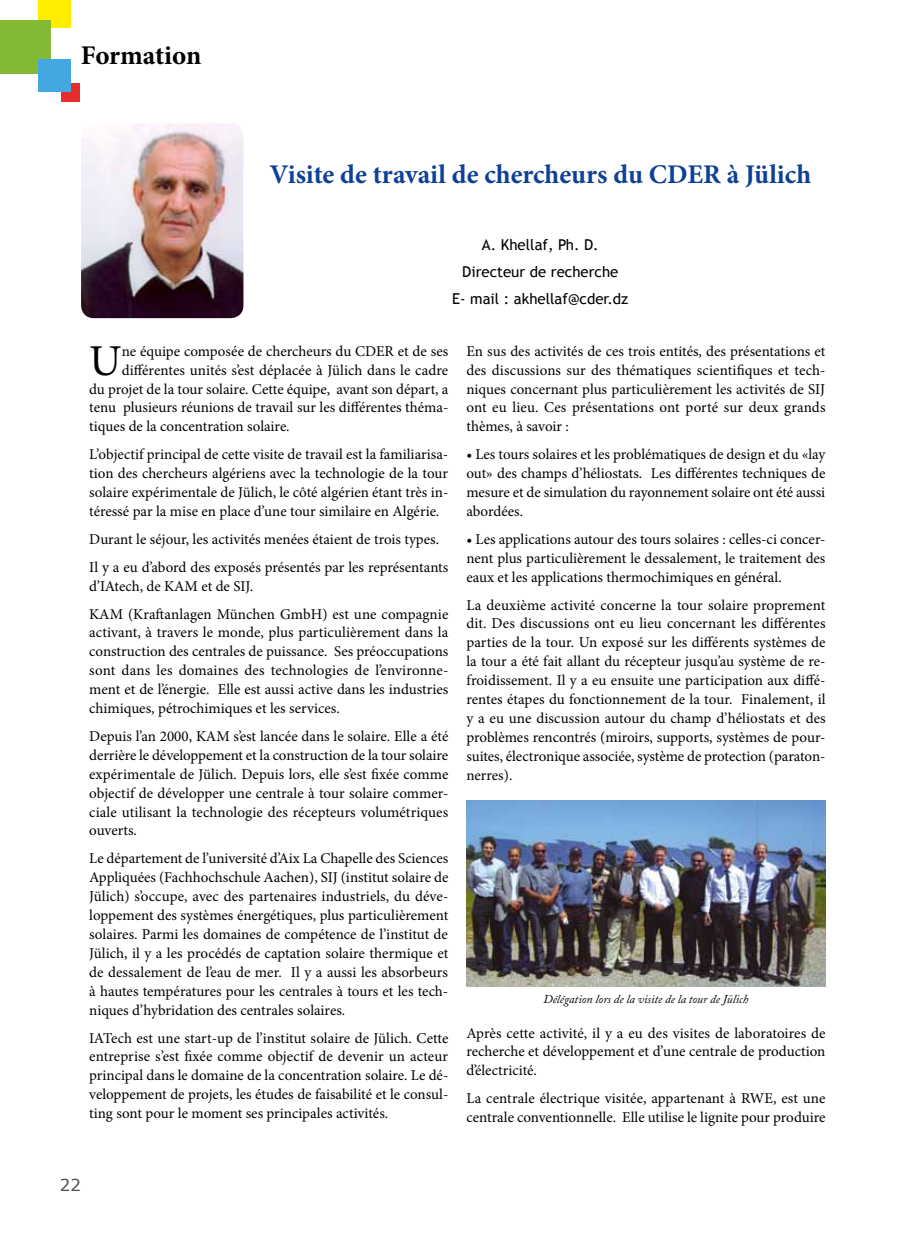
<style>
.page{position:relative;width:902px;height:1246px;background:#fff}
.page>*{position:absolute;margin:0;border:0;box-sizing:border-box;transform-origin:0 0}
.t1{font:44.1px "Minion Pro";color:#000}
.t2{font:700 27px "Minion Pro";color:#0e4096}
.t3{font:700 27px "Minion Pro";letter-spacing:-.005em;color:#000}
.t4{font:16.5px "Verdana";color:#504f53}
.t5{font:15px/18.9px "Minion Pro";color:#000;text-align:justify}
.t6{font:15px/27px "Trebuchet MS";color:#000;text-align:center}
.t7{font:italic 12px "Adobe Caslon Pro";color:#000}
</style>
<div class="page">
<div style="left:38px;top:0;width:33px;height:28px;background:#ffed00"></div>
<div style="left:0;top:20px;width:51px;height:54px;background:#82ba34"></div>
<div style="left:61px;top:83px;width:19px;height:19px;background:#e72c2e"></div>
<div style="left:38px;top:59px;width:33px;height:33px;background:#42a8df"></div>
<img style="left:466px;top:800px;width:359px;height:186px">
<img style="left:81px;top:123px;width:162px;height:195px">
<h2 class="t3" style="left:81px;top:37px;width:122px">Formation</h2>
<h2 class="t2" style="left:269px;top:155px;width:543px">Visite de travail de chercheurs du CDER à Jülich</h2>
<p class="t6" style="left:452px;top:231px;width:178px">A. Khellaf, Ph. D.<br>Directeur de recherche<br>E- mail : akhellaf@cder.dz</p>
<h1 class="t1" style="left:89px;top:331px;width:34px">U</h1>
<p class="t5" style="left:122px;top:342px;width:328px">ne équipe composée de chercheurs du CDER et de ses</p>
<p class="t5" style="left:122px;top:360px;width:328px">différentes unités s’est déplacée à Jülich dans le cadre</p>
<p class="t5" style="left:89px;top:379px;width:360px">du projet de la tour solaire. Cette équipe, avant son départ, a</p>
<p class="t5" style="left:89px;top:398px;width:360px">tenu plusieurs réunions de travail sur les différentes théma-</p>
<p class="t5" style="left:89px;top:417px;width:202px">tiques de la concentration solaire.</p>
<p class="t5" style="left:89px;top:445px;width:360px">L’objectif principal de cette visite de travail est la familiarisa&shy;tion des chercheurs algériens avec la technologie de la tour solaire expérimentale de Jülich, le côté algérien étant très in&shy;téressé par la mise en place d’une tour similaire en Algérie.</p>
<p class="t5" style="left:89px;top:525px;width:360px;line-height:27.9px">Durant le séjour, les activités menées étaient de trois types.<br>Il y a eu d’abord des exposés présentés par les représentants</p>
<p class="t5" style="left:89px;top:572px;width:360px;line-height:27.9px">d’IAtech, de KAM et de SIJ.<br>KAM (Kraftanlagen München GmbH) est une compagnie</p>
<p class="t5" style="left:89px;top:623px;width:360px">activant, à travers le monde, plus particulièrement dans la construction des centrales de puissance. Ses préoccupations sont dans les domaines des technologies de l’environne&shy;ment et de l’énergie. Elle est aussi active dans les industries chimiques, pétrochimiques et les services.</p>
<p class="t5" style="left:89px;top:727px;width:361px">Depuis l’an 2000, KAM s’est lancée dans le solaire. Elle a été derrière le développement et la construction de la tour solaire expérimentale de Jülich. Depuis lors, elle s’est fixée comme objectif de développer une centrale à tour solaire commer&shy;ciale utilisant la technologie des récepteurs volumétriques ouverts.</p>
<p class="t5" style="left:89px;top:849px;width:360px">Le département de l’université d’Aix La Chapelle des Sciences Appliquées (Fachhochschule Aachen), SIJ (institut solaire de Jülich) s’occupe, avec des partenaires industriels, du déve&shy;loppement des systèmes énergétiques, plus particulièrement solaires. Parmi les domaines de compétence de l’institut de Jülich, il y a les procédés de captation solaire thermique et de dessalement de l’eau de mer. Il y a aussi les absorbeurs à hautes températures pour les centrales à tours et les tech&shy;niques d’hybridation des centrales solaires.</p>
<p class="t5" style="left:89px;top:1028px;width:361px">IATech est une start-up de l’institut solaire de Jülich. Cette entreprise s’est fixée comme objectif de devenir un acteur principal dans le domaine de la concentration solaire. Le dé&shy;veloppement de projets, les études de faisabilité et le consul&shy;ting sont pour le moment ses principales activités.</p>
<p class="t5" style="left:466px;top:341px;width:360px">En sus des activités de ces trois entités, des présentations et des discussions sur des thématiques scientifiques et tech&shy;niques concernant plus particulièrement les activités de SIJ ont eu lieu. Ces présentations ont porté sur deux grands thèmes, à savoir :</p>
<p class="t5" style="left:466px;top:445px;width:360px">• Les tours solaires et les problématiques de design et du «lay out» des champs d’héliostats. Les différentes techniques de mesure et de simulation du rayonnement solaire ont été aussi abordées.</p>
<p class="t5" style="left:466px;top:530px;width:360px">• Les applications autour des tours solaires : celles-ci concer&shy;nent plus particulièrement le dessalement, le traitement des eaux et les applications thermochimiques en général.</p>
<p class="t5" style="left:466px;top:595px;width:361px">La deuxième activité concerne la tour solaire proprement dit. Des discussions ont eu lieu concernant les différentes parties de la tour. Un exposé sur les différents systèmes de la tour a été fait allant du récepteur jusqu’au système de re&shy;froidissement. Il y a eu ensuite une participation aux diffé&shy;rentes étapes du fonctionnement de la tour. Finalement, il y a eu une discussion autour du champ d’héliostats et des problèmes rencontrés (miroirs, supports, systèmes de pour&shy;suites, électronique associée, système de protection (paraton&shy;nerres).</p>
<p class="t7" style="left:543px;top:992px;width:206px">Délégation lors de la visite de la tour de Jülich</p>
<p class="t5" style="left:466px;top:1023px;width:360px">Après cette activité, il y a eu des visites de laboratoires de recherche et développement et d’une centrale de production d’électricité.</p>
<p class="t5" style="left:466px;top:1089px;width:360px">La centrale électrique visitée, appartenant à RWE, est une centrale conventionnelle. Elle utilise le lignite pour produire</p>
<p class="t4" style="left:60px;top:1173px;width:22px">22</p>
</div>
